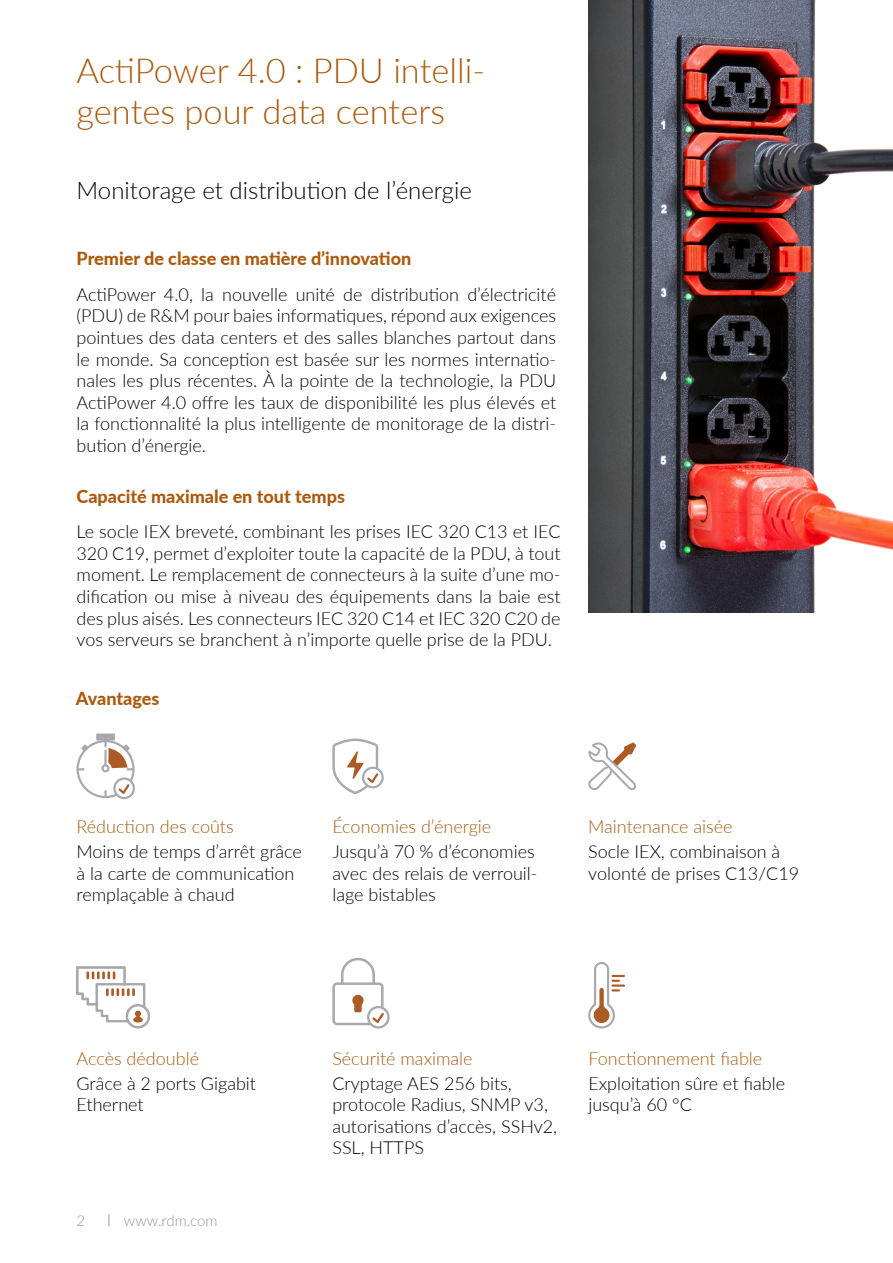
<style>
.page{position:relative;width:893px;height:1263px;background:#fff}
.page>*{position:absolute;margin:0;border:0;box-sizing:border-box;transform-origin:0 0}
.Inside_pages_black_b{font:300 34.5px/41.4px "Lato";color:#ad590c}
.Inside_pages_black_b-2{font:300 24px "Lato";color:#000}
.t1{font:300 18px/21.6px "Lato";color:#000}
.t2{font:300 18px "Lato";color:#ad590c}
.t3{font:800 18px "Lato";color:#ad590c}
.t4{font:300 15px "Lato";color:#939598}
</style>
<div class="page">
<svg style="left:109px;top:1214px;width:1px;height:12px"></svg>
<img style="left:588px;top:0;width:305px;height:612px">
<svg style="left:332px;top:739px;width:52px;height:55px"></svg>
<svg style="left:588px;top:962px;width:37px;height:66px"></svg>
<hr style="left:611px;top:984px;width:14px;height:3px;background:#ad5b26">
<div style="left:96px;top:733px;width:19px;height:7px;background:#a7a9ac"></div>
<svg style="left:77px;top:740px;width:58px;height:59px"></svg>
<svg style="left:76px;top:966px;width:74px;height:62px"></svg>
<svg style="left:588px;top:742px;width:48px;height:48px"></svg>
<svg style="left:332px;top:958px;width:58px;height:70px"></svg>
<p class="Inside_pages_black_b" style="left:77px;top:49px;width:410px">ActiPower 4.0 : PDU intelli&shy;gentes pour data centers</p>
<p class="Inside_pages_black_b-2" style="left:77px;top:173px;width:397px">Monitorage et distribution de l’énergie</p>
<p class="t3" style="left:77px;top:245px;width:336px">Premier de classe en matière d’innovation</p>
<p class="t1" style="left:77px;top:283px;width:481px;text-align:justify">ActiPower 4.0, la nouvelle unité de distribution d’électricité (PDU) de R&amp;M pour baies informatiques, répond aux exigences pointues des data centers et des salles blanches partout dans le monde. Sa conception est basée sur les normes internatio&shy;nales les plus récentes. À la pointe de la technologie, la PDU ActiPower 4.0 offre les taux de disponibilité les plus élevés et la fonctionnalité la plus intelligente de monitorage de la distri&shy;bution d’énergie.</p>
<p class="t3" style="left:77px;top:483px;width:270px">Capacité maximale en tout temps</p>
<p class="t1" style="left:77px;top:520px;width:486px;text-align:justify">Le socle IEX breveté, combinant les prises IEC 320 C13 et IEC 320 C19, permet d’exploiter toute la capacité de la PDU, à tout moment. Le remplacement de connecteurs à la suite d’une mo&shy;dification ou mise à niveau des équipements dans la baie est des plus aisés. Les connecteurs IEC 320 C14 et IEC 320 C20 de vos serveurs se branchent à n’importe quelle prise de la PDU.</p>
<p class="t3" style="left:76px;top:685px;width:85px">Avantages</p>
<p class="t2" style="left:77px;top:814px;width:159px">Réduction des coûts</p>
<p class="t1" style="left:77px;top:840px;width:227px">Moins de temps d’arrêt grâce à la carte de communication remplaçable à chaud</p>
<p class="t2" style="left:332px;top:814px;width:160px">Économies d’énergie</p>
<p class="t1" style="left:332px;top:840px;width:207px">Jusqu’à 70 % d’économies avec des relais de verrouil&shy;lage bistables</p>
<p class="t2" style="left:588px;top:814px;width:146px">Maintenance aisée</p>
<p class="t1" style="left:588px;top:840px;width:212px">Socle IEX, combinaison à volonté de prises C13/C19</p>
<p class="t2" style="left:77px;top:1046px;width:124px">Accès dédoublé</p>
<p class="t1" style="left:77px;top:1072px;width:181px">Grâce à 2 ports Gigabit<br>Ethernet</p>
<p class="t4" style="left:77px;top:1210px;width:10px">2</p>
<p class="t4" style="left:124px;top:1210px;width:95px">www.rdm.com</p>
<p class="t2" style="left:332px;top:1046px;width:142px">Sécurité maximale</p>
<p class="t1" style="left:332px;top:1072px;width:226px">Cryptage AES 256 bits, protocole Radius, SNMP v3, autorisations d’accès, SSHv2,<br>SSL, HTTPS</p>
<p class="t2" style="left:588px;top:1046px;width:175px">Fonctionnement fiable</p>
<p class="t1" style="left:588px;top:1072px;width:198px">Exploitation sûre et fiable jusqu’à 60 °C</p>
</div>
